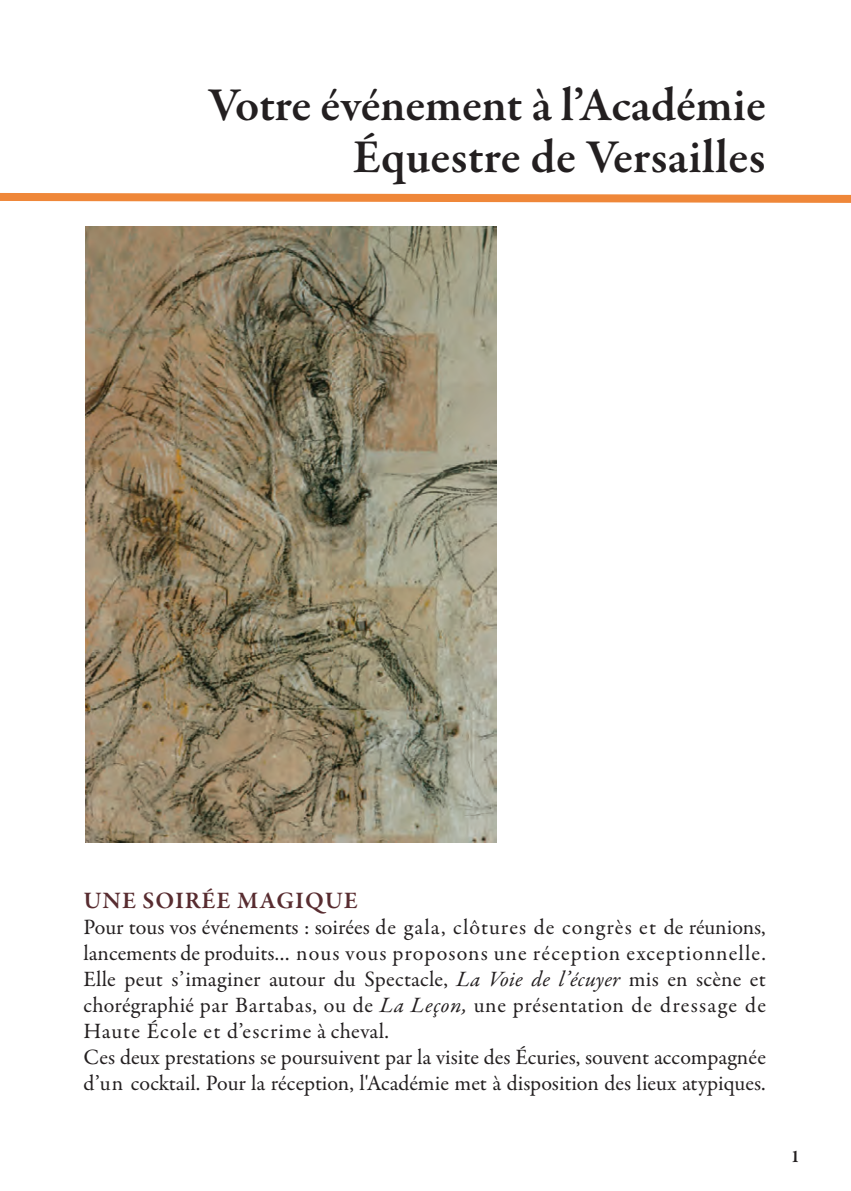
<style>
.page{position:relative;width:851px;height:1191px;background:#fff}
.page>*{position:absolute;margin:0;border:0;box-sizing:border-box;transform-origin:0 0}
.t1{font:600 48px/52px "Garamond Premr Pro";color:#231f20;text-align:right}
.t2{font:600 24px "Garamond Premr Pro";letter-spacing:.035em;color:#582c30}
.t3{font:22px/26px "Garamond Premr Pro";letter-spacing:.005em;color:#231f20}
.t4{font:600 18px "Garamond Premr Pro";color:#231f20}
.s1{font-style:italic}
</style>
<div class="page">
<img style="left:86px;top:227px;width:410px;height:615px">
<svg style="left:0;top:193px;width:850px;height:10px;background:#f29e60"></svg>
<h1 class="t1" style="left:208px;top:83px;width:559px">Votre événement à l’Académie<br>Équestre de Versailles</h1>
<p class="t2" style="left:84px;top:891px;width:276px">UNE SOIRÉE MAGIQUE</p>
<p class="t3" style="left:84px;top:915px;width:683px">Pour tous vos événements : soirées de gala, clôtures de congrès et de réunions, lancements de produits… nous vous proposons une réception exceptionnelle.<br>Elle peut s’imaginer autour du Spectacle, <span class="s1">La Voie de l’écuyer</span> mis en scène et chorégraphié par Bartabas, ou de <span class="s1">La Leçon,</span> une présentation de dressage de Haute école et d’escrime à cheval.<br>Ces deux prestations se poursuivent par la visite des écuries, souvent accompagnée d’un cocktail. Pour la réception, l'Académie met à disposition des lieux atypiques.</p>
<p class="t4" style="left:790px;top:1149px;width:10px">1</p>
</div>
